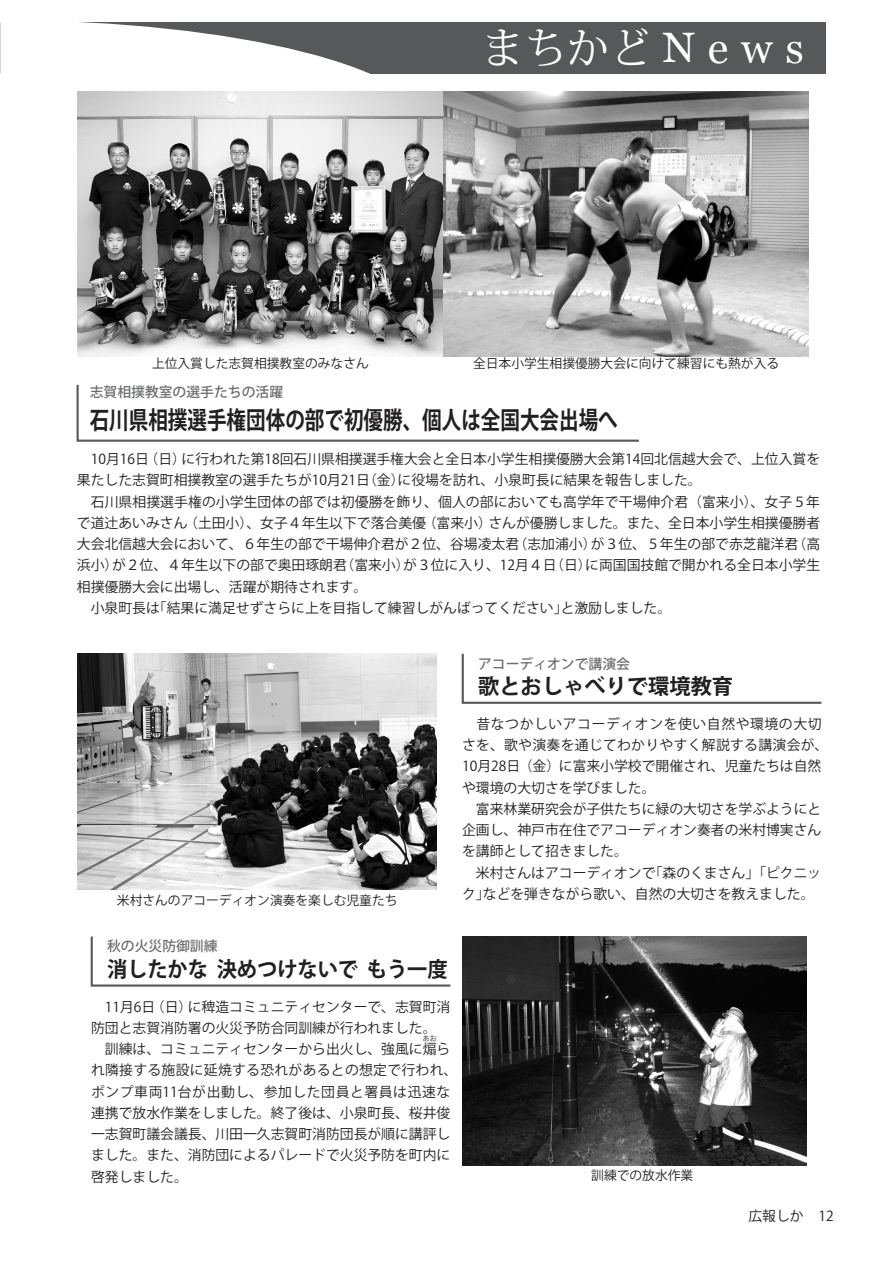
<style>
.page{position:relative;width:893px;height:1263px;background:#fff}
.page>*{position:absolute;margin:0;border:0;box-sizing:border-box;transform-origin:0 0}
.t1{font:42.45px "Koz Min Pro";color:#fff}
.t2{font:700 24.45px "Koz Go Pro";color:#231f20;scale:.8 1}
.t3{font:700 21.3px "Koz Go Pro";color:#231f20;scale:.95 1}
.t4{font:700 21.3px "Koz Go Pro";color:#231f20}
.t5{font:13.8px/21.3px "Koz Go Pro";color:#231f20}
.t6{font:13.8px/21.3px "Koz Go Pro";letter-spacing:.02em;color:#231f20}
.t7{font:500 13.8px "Koz Go Pro";color:#6c6d70}
.t8{font:12.75px "Koz Go Pro";color:#231f20}
.t9{font:6.9px "Koz Go Pro";color:#231f20}
.s1{font-family:"Georgia"}
</style>
<div class="page">
<div style="left:0;top:23px;width:825px;height:51px;background:#57585a"></div>
<svg style="left:1px;top:22px;width:428px;height:52px;fill:#fff"></svg>
<svg style="left:0;top:22px;width:1px;height:52px"></svg>
<svg style="left:461px;top:653px;width:361px;height:51px"></svg>
<svg style="left:90px;top:936px;width:361px;height:51px"></svg>
<svg style="left:76px;top:384px;width:563px;height:58px"></svg>
<img style="left:78px;top:654px;width:359px;height:236px">
<img style="left:463px;top:936px;width:343px;height:229px">
<img style="left:77px;top:91px;width:731px;height:265px">
<p class="t1" style="left:482px;top:18px;width:323px">まちかど<span class="s1">News</span></p>
<p class="t8" style="left:152px;top:355px;width:218px">上位入賞した志賀相撲教室のみなさん</p>
<p class="t8" style="left:473px;top:355px;width:308px">全日本小学生相撲優勝大会に向けて練習にも熱が入る</p>
<p class="t7" style="left:90px;top:383px;width:195px">志賀相撲教室の選手たちの活躍</p>
<p class="t2" style="left:90px;top:404px;width:662px">石川県相撲選手権団体の部で初優勝、個人は全国大会出場へ</p>
<p class="t5" style="left:77px;top:449px;width:745px">　10月16日（日）に行われた第18回石川県相撲選手権大会と全日本小学生相撲優勝大会第14回北信越大会で、上位入賞を果たした志賀町相撲教室の選手たちが10月21日（金）に役場を訪れ、小泉町長に結果を報告しました。</p>
<p class="t5" style="left:77px;top:491px;width:745px;text-align:justify">　石川県相撲選手権の小学生団体の部では初優勝を飾り、個人の部においても高学年で干場伸介君（富来小）、女子５年で道辻あいみさん（土田小）、女子４年生以下で落合美優（富来小）さんが優勝しました。また、全日本小学生相撲優勝者大会北信越大会において、６年生の部で干場伸介君が２位、谷場凌太君（志加浦小）が３位、５年生の部で赤芝龍洋君（高浜小）が２位、４年生以下の部で奥田琢朗君（富来小）が３位に入り、12月４日（日）に両国国技館で開かれる全日本小学生相撲優勝大会に出場し、活躍が期待されます。</p>
<p class="t5" style="left:77px;top:597px;width:596px">　小泉町長は「結果に満足せずさらに上を目指して練習しがんばってください」と激励しました。</p>
<p class="t7" style="left:478px;top:655px;width:154px">アコーディオンで講演会</p>
<p class="t8" style="left:117px;top:892px;width:282px">米村さんのアコーディオン演奏を楽しむ児童たち</p>
<p class="t4" style="left:478px;top:673px;width:257px">歌とおしゃべりで環境教育</p>
<p class="t6" style="left:462px;top:713px;width:368px">　昔なつかしいアコーディオンを使い自然や環境の大切さを、歌や演奏を通じてわかりやすく解説する講演会が、<br>10月28日（金）に富来小学校で開催され、児童たちは自然や環境の大切さを学びました。</p>
<p class="t5" style="left:462px;top:798px;width:361px;text-align:justify">　富来林業研究会が子供たちに緑の大切さを学ぶようにと企画し、神戸市在住でアコーディオン奏者の米村博実さんを講師として招きました。</p>
<p class="t5" style="left:462px;top:862px;width:361px">　米村さんはアコーディオンで「森のくまさん」「ピクニック」などを弾きながら歌い、自然の大切さを教えました。</p>
<p class="t7" style="left:107px;top:937px;width:112px">秋の火災防御訓練</p>
<p class="t3" style="left:107px;top:956px;width:360px">消したかな 決めつけないで もう一度</p>
<p class="t5" style="left:91px;top:996px;width:361px">　11月6日（日）に稗造コミュニティセンターで、志賀町消防団と志賀消防署の火災予防合同訓練が行われました。</p>
<p class="t5" style="left:91px;top:1039px;width:361px">　訓練は、コミュニティセンターから出火し、強風に煽ら</p>
<p class="t9" style="left:423px;top:1034px;width:15px">あお</p>
<p class="t5" style="left:91px;top:1060px;width:368px">れ隣接する施設に延焼する恐れがあるとの想定で行われ、ポンプ車両11台が出動し、参加した団員と署員は迅速な連携で放水作業をしました。終了後は、小泉町長、桜井俊一志賀町議会議長、川田一久志賀町消防団長が順に講評しました。また、消防団によるパレードで火災予防を町内に啓発しました。</p>
<p class="t8" style="left:591px;top:1167px;width:104px">訓練での放水作業</p>
<p class="t5" style="left:748px;top:1205px;width:57px">広報しか</p>
<p class="t5" style="left:819px;top:1205px;width:17px">12</p>
</div>
